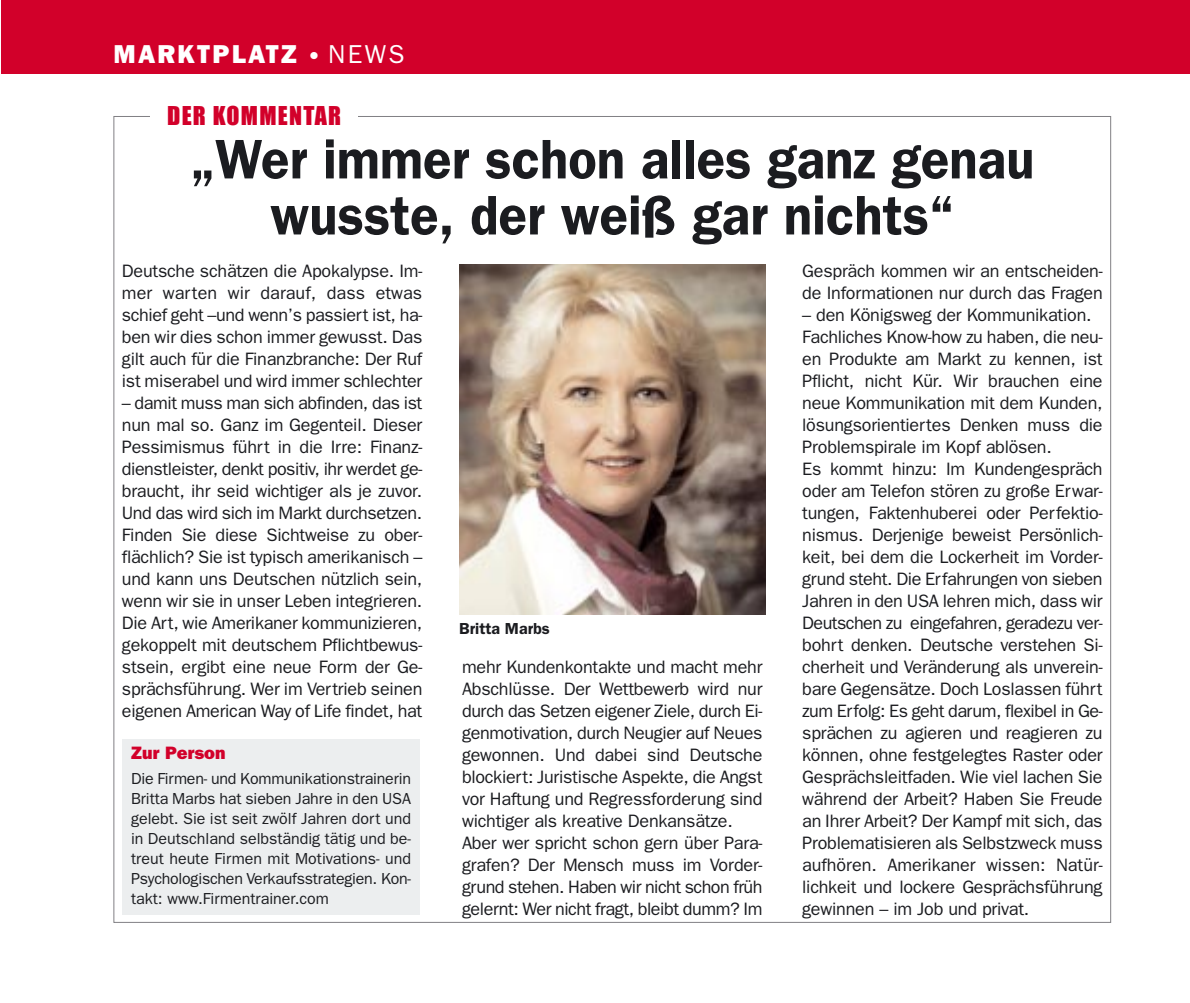
<style>
.page{position:relative;width:1190px;height:1003px;background:#fff}
.page>*{position:absolute;margin:0;border:0;box-sizing:border-box;transform-origin:0 0}
.t1{font:600 56px/56px "Franklin Gothic";color:#1b1c20;text-align:center;scale:.94 1}
.t2{font:800 26px "Franklin Gothic";letter-spacing:.09em;color:#fff}
.t3{font:26px "Franklin Gothic";color:#fff}
.t4{font:24px "Impact";letter-spacing:.055em;color:#d2002a}
.t5{font:18px/22px "Franklin Gothic";letter-spacing:-.01em;color:#1b1c20}
.t6{font:800 18px "Franklin Gothic";color:#d2002a}
.t7{font:16px/20px "Franklin Gothic";letter-spacing:-.015em;color:#1b1c20;text-align:justify}
.t8{font:600 16px "Franklin Gothic";color:#1b1c20}
</style>
<div class="page">
<div style="left:1px;top:0;width:1189px;height:74px;background:#d2002a"></div>
<img style="left:459px;top:264px;width:306px;height:350px">
<div style="left:122px;top:739px;width:298px;height:175px;background:#eceeef"></div>
<h2 class="t2" style="left:113px;top:45px;width:185px">MARKTPLATZ</h2>
<h2 class="t3" style="left:310px;top:45px;width:96px">● NEWS</h2>
<h3 class="t4" style="left:167px;top:108px;width:176px">DER KOMMENTAR</h3>
<h1 class="t1" style="left:190px;top:136px;width:900px">„Wer immer schon alles ganz genau wusste, der weiß gar nichts“</h1>
<p class="t5" style="left:122px;top:261px;width:302px;text-align:justify">Deutsche schätzen die Apokalypse. Im&shy;mer warten wir darauf, dass etwas schief geht –und wenn’s passiert ist, ha&shy;ben wir dies schon immer gewusst. Das gilt auch für die Finanzbranche: Der Ruf ist miserabel und wird immer schlechter</p>
<p class="t5" style="left:122px;top:393px;width:302px;text-align:justify">– damit muss man sich abfinden, das ist nun mal so. Ganz im Gegenteil. Dieser Pessimismus führt in die Irre: Finanz&shy;dienstleister, denkt positiv, ihr werdet ge&shy;braucht, ihr seid wichtiger als je zuvor.<br>Und das wird sich im Markt durchsetzen.<br>Finden Sie diese Sichtweise zu ober&shy;flächlich? Sie ist typisch amerikanisch – und kann uns Deutschen nützlich sein, wenn wir sie in unser Leben integrieren.<br>Die Art, wie Amerikaner kommunizieren, gekoppelt mit deutschem Pflichtbewus&shy;stsein, ergibt eine neue Form der Ge&shy;sprächsführung. Wer im Vertrieb seinen eigenen American Way of Life findet, hat</p>
<p class="t6" style="left:131px;top:747px;width:96px">Zur Person</p>
<p class="t7" style="left:131px;top:770px;width:281px">Die Firmen- und Kommunikationstrainerin Britta Marbs hat sieben Jahre in den USA gelebt. Sie ist seit zwölf Jahren dort und in Deutschland selbständig tätig und be&shy;treut heute Firmen mit Motivations- und Psychologischen Verkaufsstrategien. Kon&shy;takt: www.Firmentrainer.com</p>
<p class="t8" style="left:459px;top:622px;width:92px">Britta Marbs</p>
<p class="t5" style="left:462px;top:657px;width:302px">mehr Kundenkontakte und macht mehr Abschlüsse. Der Wettbewerb wird nur durch das Setzen eigener Ziele, durch Ei&shy;genmotivation, durch Neugier auf Neues gewonnen. Und dabei sind Deutsche blockiert: Juristische Aspekte, die Angst vor Haftung und Regressforderung sind wichtiger als kreative Denkansätze.<br>Aber wer spricht schon gern über Para&shy;grafen? Der Mensch muss im Vorder&shy;grund stehen. Haben wir nicht schon früh gelernt: Wer nicht fragt, bleibt dumm? Im</p>
<p class="t5" style="left:802px;top:261px;width:302px">Gespräch kommen wir an entscheiden&shy;de Informationen nur durch das Fragen</p>
<p class="t5" style="left:802px;top:305px;width:302px">– den Königsweg der Kommunikation.<br>Fachliches Know-how zu haben, die neu&shy;en Produkte am Markt zu kennen, ist Pflicht, nicht Kür. Wir brauchen eine neue Kommunikation mit dem Kunden, lösungsorientiertes Denken muss die Problemspirale im Kopf ablösen.<br>Es kommt hinzu: Im Kundengespräch oder am Telefon stören zu große Erwar&shy;tungen, Faktenhuberei oder Perfektio&shy;nismus. Derjenige beweist Persönlich&shy;keit, bei dem die Lockerheit im Vorder&shy;grund steht. Die Erfahrungen von sieben Jahren in den USA lehren mich, dass wir Deutschen zu eingefahren, geradezu ver&shy;bohrt denken. Deutsche verstehen Si&shy;cherheit und Veränderung als unverein&shy;bare Gegensätze. Doch Loslassen führt zum Erfolg: Es geht darum, flexibel in Ge&shy;sprächen zu agieren und reagieren zu können, ohne festgelegtes Raster oder Gesprächsleitfaden. Wie viel lachen Sie während der Arbeit? Haben Sie Freude an Ihrer Arbeit? Der Kampf mit sich, das Problematisieren als Selbstzweck muss aufhören. Amerikaner wissen: Natür&shy;lichkeit und lockere Gesprächsführung gewinnen – im Job und privat.</p>
</div>
